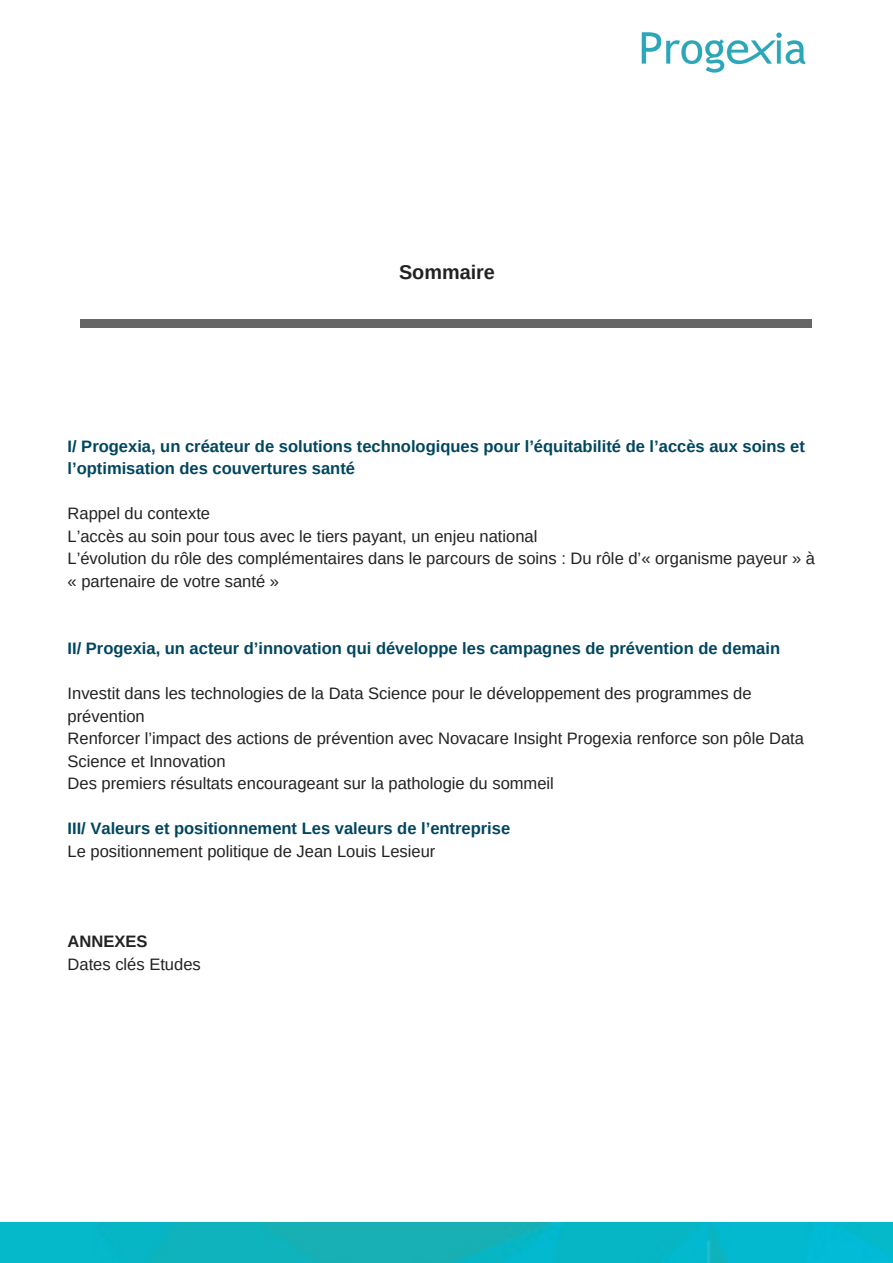
<style>
.page{position:relative;width:893px;height:1263px;background:#fff}
.page>*{position:absolute;margin:0;border:0;box-sizing:border-box;transform-origin:0 0}
.t1{font:700 19.8px "Arimo";color:#222}
.t2{font:16.5px/22.5px "Arimo";color:#222}
.t3{font:700 16.5px/22.5px "Arimo";color:#00465f}
.t4{font:700 16.5px "Arimo";color:#222}
</style>
<div class="page">
<img style="left:0;top:1223px;width:893px;height:40px">
<img style="left:641px;top:32px;width:165px;height:41px">
<div style="left:80px;top:319px;width:49px;height:9px;background:#666"></div>
<div style="left:763px;top:319px;width:48px;height:9px;background:#666"></div>
<div style="left:128px;top:319px;width:337px;height:9px;background:#666"></div>
<div style="left:464px;top:319px;width:300px;height:9px;background:#666"></div>
<p class="t1" style="left:399px;top:261px;width:97px">Sommaire</p>
<p class="t3" style="left:68px;top:435px;width:739px">I/ Progexia, un créateur de solutions technologiques pour l’équitabilité de l’accès aux soins et l’optimisation des couvertures santé</p>
<p class="t2" style="left:68px;top:502px;width:749px">Rappel du contexte<br>L’accès au soin pour tous avec le tiers payant, un enjeu national<br>L’évolution du rôle des complémentaires dans le parcours de soins : Du rôle d’« organisme payeur » à « partenaire de votre santé »</p>
<p class="t3" style="left:68px;top:637px;width:714px">II/ Progexia, un acteur d’innovation qui développe les campagnes de prévention de demain</p>
<p class="t2" style="left:68px;top:682px;width:738px">Investit dans les technologies de la Data Science pour le développement des programmes de prévention<br>Renforcer l’impact des actions de prévention avec Novacare Insight Progexia renforce son pôle Data Science et Innovation<br>Des premiers résultats encourageant sur la pathologie du sommeil</p>
<p class="t3" style="left:68px;top:817px;width:444px">III/ Valeurs et positionnement Les valeurs de l’entreprise</p>
<p class="t2" style="left:68px;top:840px;width:369px">Le positionnement politique de Jean Louis Lesieur</p>
<p class="t4" style="left:68px;top:932px;width:81px">ANNEXES</p>
<p class="t2" style="left:68px;top:952px;width:135px">Dates clés Etudes</p>
</div>
